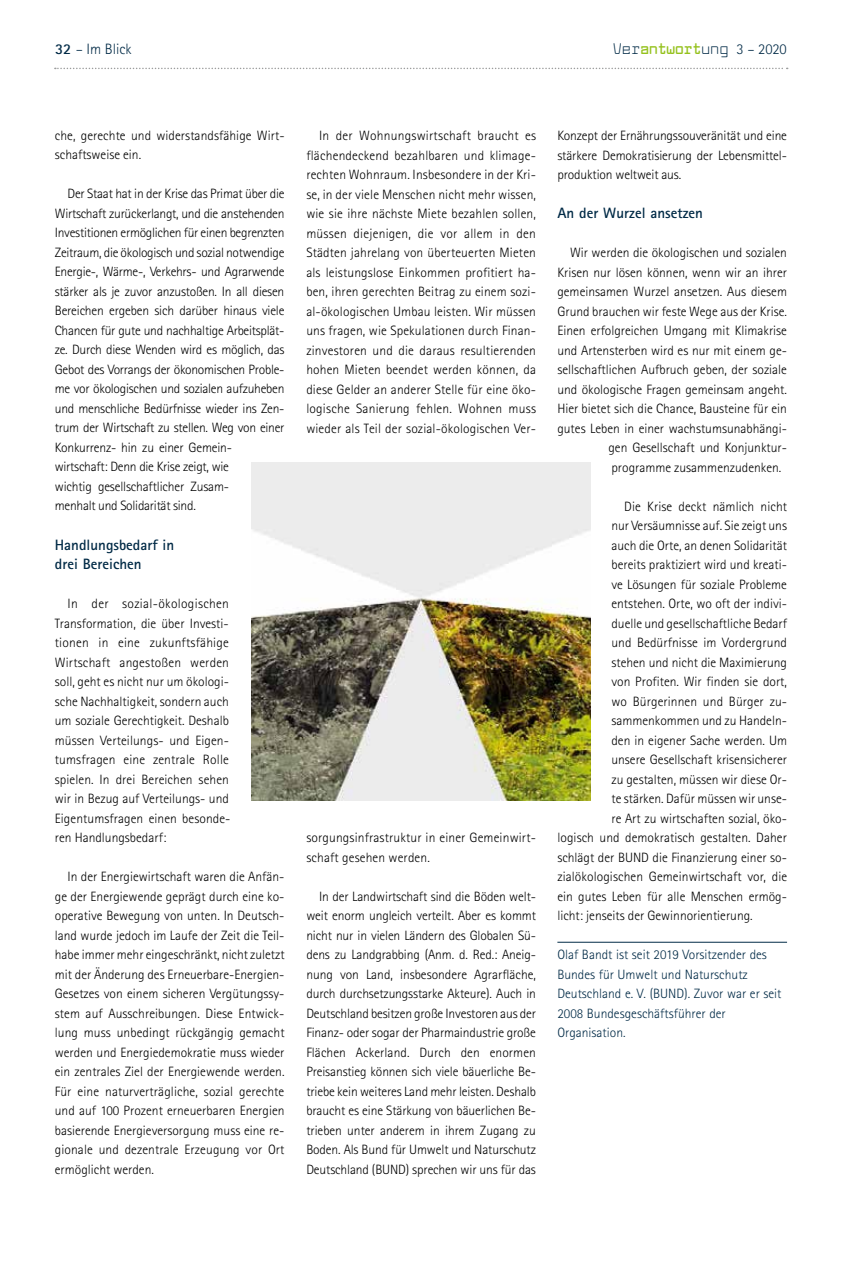
<style>
.page{position:relative;width:851px;height:1263px;background:#fff}
.page>*{position:absolute;margin:0;border:0;box-sizing:border-box;transform-origin:0 0}
.t1{font:700 15px/19.5px "Rotis Sans Serif Std";color:#002a46}
.t2{font:700 15px "Larabiefont Rg";color:#94c11c}
.t3{font:300 15px "Rotis Sans Serif Std";color:#002a46}
.t4{font:300 13.5px/19.5px "Rotis Sans Serif Std";color:#000;text-align:justify}
.t5{font:300 13.5px/19.5px "Rotis Sans Serif Std";letter-spacing:-.02em;color:#000}
.t6{font:300 13.5px/19.5px "Rotis Sans Serif Std";color:#002a46}
.s1{font-weight:700}
.s2{font-weight:400;color:#002a46}
.s3{font-family:"Rotis Sans Serif Std";font-weight:300;color:#002a46}
</style>
<div class="page">
<svg style="left:55px;top:68px;width:732px;height:1px"></svg>
<hr style="left:557px;top:942px;width:230px;height:1px;background:#002a46">
<img style="left:252px;top:462px;width:338px;height:339px">
<p class="t3" style="left:55px;top:40px;width:78px"><span class="s1">32</span> – Im Blick</p>
<p class="t2" style="left:612px;top:38px;width:175px"><span class="s2">Ver</span>antwort<span class="s2">ung</span> <span class="s3">3 – 2020</span></p>
<p class="t4" style="left:55px;top:126px;width:231px">che, gerechte und widerstandsfähige Wirt&shy;schaftsweise ein.</p>
<p class="t5" style="left:55px;top:184px;width:231px;text-indent:13px">Der Staat hat in der Krise das Primat über die Wirtschaft zurückerlangt, und die anstehenden Investitionen ermöglichen für einen begrenzten Zeitraum, die ökologisch und sozial notwendige Energie-, Wärme-, Verkehrs- und Agrarwende stärker als je zuvor anzustoßen. In all diesen Bereichen ergeben sich darüber hinaus viele Chancen für gute und nachhaltige Arbeitsplät&shy;ze. Durch diese Wenden wird es möglich, das Gebot des Vorrangs der ökonomischen Proble&shy;me vor ökologischen und sozialen aufzuheben und menschliche Bedürfnisse wieder ins Zen&shy;trum der Wirtschaft zu stellen. Weg von einer Konkurrenz- hin zu einer Gemein&shy;wirtschaft: Denn die Krise zeigt, wie<br>wichtig gesellschaftlicher Zusam-<br>menhalt und Solidarität sind.</p>
<p class="t1" style="left:55px;top:535px;width:121px">Handlungsbedarf in drei Bereichen</p>
<p class="t4" style="left:55px;top:594px;width:177px;text-align:left;text-indent:13px">In der sozial-ökologischen<br>Transformation, die über Investi&shy;tionen in eine zukunftsfähige<br>Wirtschaft angestoßen werden soll, geht es nicht nur um ökologi&shy;sche Nachhaltigkeit, sondern auch um soziale Gerechtigkeit. Deshalb müssen Verteilungs- und Eigen&shy;tumsfragen eine zentrale Rolle spielen. In drei Bereichen sehen wir in Bezug auf Verteilungs- und<br>Eigentumsfragen einen besonde&shy;ren Handlungsbedarf:</p>
<p class="t4" style="left:55px;top:867px;width:231px;text-indent:13px">In der Energiewirtschaft waren die Anfän&shy;ge der Energiewende geprägt durch eine ko&shy;operative Bewegung von unten. In Deutsch&shy;land wurde jedoch im Laufe der Zeit die Teil&shy;habe immer mehr eingeschränkt, nicht zuletzt mit der Änderung des Erneuerbare-Energien-Gesetzes von einem sicheren Vergütungssy&shy;stem auf Ausschreibungen. Diese Entwick&shy;lung muss unbedingt rückgängig gemacht werden und Energiedemokratie muss wieder ein zentrales Ziel der Energiewende werden.<br>Für eine naturverträgliche, sozial gerechte und auf 100 Prozent erneuerbaren Energien basierende Energieversorgung muss eine re&shy;gionale und dezentrale Erzeugung vor Ort ermöglicht werden.</p>
<p class="t4" style="left:306px;top:126px;width:231px;text-indent:13px">In der Wohnungswirtschaft braucht es flächendeckend bezahlbaren und klimage&shy;rechten Wohnraum. Insbesondere in der Kri&shy;se, in der viele Menschen nicht mehr wissen, wie sie ihre nächste Miete bezahlen sollen, müssen diejenigen, die vor allem in den Städten jahrelang von überteuerten Mieten als leistungslose Einkommen profitiert ha&shy;ben, ihren gerechten Beitrag zu einem sozi&shy;al-ökologischen Umbau leisten. Wir müssen uns fragen, wie Spekulationen durch Finan&shy;zinvestoren und die daraus resultierenden hohen Mieten beendet werden können, da diese Gelder an anderer Stelle für eine öko&shy;logische Sanierung fehlen. Wohnen muss wieder als Teil der sozial-ökologischen Ver-</p>
<p class="t4" style="left:306px;top:828px;width:231px">sorgungsinfrastruktur in einer Gemeinwirt&shy;schaft gesehen werden.</p>
<p class="t4" style="left:306px;top:886px;width:231px;text-indent:13px">In der Landwirtschaft sind die Böden welt&shy;weit enorm ungleich verteilt. Aber es kommt nicht nur in vielen Ländern des Globalen Sü&shy;dens zu Landgrabbing (Anm. d. Red.: Aneig&shy;nung von Land, insbesondere Agrarfläche, durch durchsetzungsstarke Akteure). Auch in Deutschland besitzen große Investoren aus der Finanz- oder sogar der Pharmaindustrie große Flächen Ackerland. Durch den enormen Preisanstieg können sich viele bäuerliche Be&shy;triebe kein weiteres Land mehr leisten. Deshalb braucht es eine Stärkung von bäuerlichen Be&shy;trieben unter anderem in ihrem Zugang zu Boden. Als Bund für Umwelt und Naturschutz Deutschland (BUND) sprechen wir uns für das</p>
<p class="t4" style="left:557px;top:126px;width:231px">Konzept der Ernährungssouveränität und eine stärkere Demokratisierung der Lebensmittel&shy;produktion weltweit aus.</p>
<p class="t1" style="left:557px;top:203px;width:147px">An der Wurzel ansetzen</p>
<p class="t4" style="left:570px;top:243px;width:218px">Wir werden die ökologischen und sozialen</p>
<p class="t4" style="left:557px;top:263px;width:231px">Krisen nur lösen können, wenn wir an ihrer</p>
<p class="t4" style="left:557px;top:282px;width:231px">gemeinsamen Wurzel ansetzen. Aus diesem</p>
<p class="t4" style="left:557px;top:302px;width:231px">Grund brauchen wir feste Wege aus der Krise.</p>
<p class="t4" style="left:557px;top:321px;width:231px">Einen erfolgreichen Umgang mit Klimakrise</p>
<p class="t4" style="left:557px;top:340px;width:231px">und Artensterben wird es nur mit einem ge-</p>
<p class="t4" style="left:557px;top:360px;width:231px">sellschaftlichen Aufbruch geben, der soziale</p>
<p class="t4" style="left:557px;top:379px;width:231px">und ökologische Fragen gemeinsam angeht.</p>
<p class="t4" style="left:557px;top:399px;width:231px">Hier bietet sich die Chance, Bausteine für ein</p>
<p class="t4" style="left:557px;top:418px;width:231px">gutes Leben in einer wachstumsunabhängi-</p>
<p class="t4" style="left:608px;top:438px;width:180px">gen Gesellschaft und Konjunktur-</p>
<p class="t4" style="left:611px;top:457px;width:171px">programme zusammenzudenken.</p>
<p class="t4" style="left:624px;top:496px;width:164px">Die Krise deckt nämlich nicht</p>
<p class="t4" style="left:611px;top:516px;width:177px">nur Versäumnisse auf. Sie zeigt uns</p>
<p class="t4" style="left:611px;top:535px;width:177px">auch die Orte, an denen Solidarität</p>
<p class="t4" style="left:611px;top:555px;width:177px">bereits praktiziert wird und kreati-</p>
<p class="t4" style="left:611px;top:574px;width:177px">ve Lösungen für soziale Probleme</p>
<p class="t4" style="left:611px;top:594px;width:177px">entstehen. Orte, wo oft der indivi-</p>
<p class="t4" style="left:611px;top:613px;width:177px">duelle und gesellschaftliche Bedarf</p>
<p class="t4" style="left:611px;top:633px;width:177px">und Bedürfnisse im Vordergrund</p>
<p class="t4" style="left:611px;top:652px;width:177px">stehen und nicht die Maximierung</p>
<p class="t4" style="left:611px;top:672px;width:177px">von Profiten. Wir finden sie dort,</p>
<p class="t4" style="left:611px;top:691px;width:177px">wo Bürgerinnen und Bürger zu-</p>
<p class="t4" style="left:611px;top:711px;width:177px">sammenkommen und zu Handeln-</p>
<p class="t4" style="left:611px;top:730px;width:177px">den in eigener Sache werden. Um</p>
<p class="t4" style="left:611px;top:750px;width:177px">unsere Gesellschaft krisensicherer</p>
<p class="t4" style="left:611px;top:769px;width:177px">zu gestalten, müssen wir diese Or-</p>
<p class="t4" style="left:611px;top:789px;width:177px">te stärken. Dafür müssen wir unse-</p>
<p class="t4" style="left:611px;top:808px;width:177px">re Art zu wirtschaften sozial, öko-</p>
<p class="t4" style="left:557px;top:828px;width:231px">logisch und demokratisch gestalten. Daher</p>
<p class="t4" style="left:557px;top:847px;width:231px">schlägt der BUND die Finanzierung einer so-</p>
<p class="t4" style="left:557px;top:867px;width:231px">zialökologischen Gemeinwirtschaft vor, die</p>
<p class="t4" style="left:557px;top:886px;width:231px">ein gutes Leben für alle Menschen ermög-</p>
<p class="t4" style="left:557px;top:906px;width:197px">licht: jenseits der Gewinnorientierung.</p>
<p class="t6" style="left:557px;top:945px;width:226px">Olaf Bandt ist seit 2019 Vorsitzender des Bundes für Umwelt und Naturschutz Deutschland e. V. (BUND). Zuvor war er seit 2008 Bundesgeschäftsführer der Organisation.</p>
</div>
